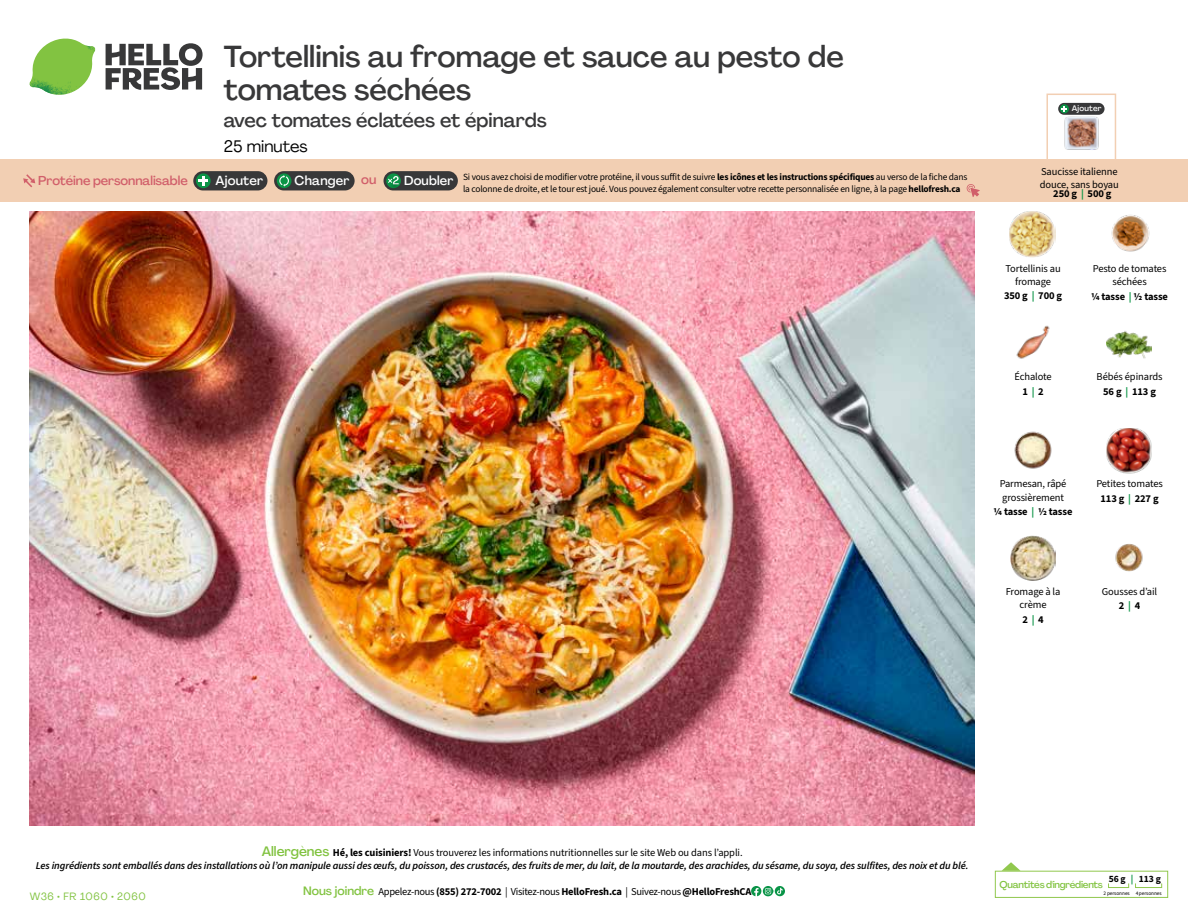
<style>
.page{position:relative;width:1188px;height:918px;background:#fff}
.page>*{position:absolute;margin:0;border:0;box-sizing:border-box;transform-origin:0 0}
.t1{font:500 30px/33px "Agrandir";color:#383839}
.t2{font:500 19.5px "Agrandir";color:#383839}
.t3{font:16.5px "Agrandir";color:#000}
.t4{font:500 12.9px "Agrandir";letter-spacing:.015em;color:#fff}
.t5{font:500 12.75px "Agrandir";letter-spacing:-.005em;color:#d15f6a}
.t6{font:italic 600 10.5px/13.5px "Source Sans 3";letter-spacing:-.01em;color:#000;text-align:center}
.t7{font:10.5px/14.9px "Source Sans 3";letter-spacing:-.01em;color:#000;text-align:center}
.t8{font:700 10.5px "Source Sans 3";letter-spacing:-.02em;color:#000}
.t9{font:10.5px "Agrandir";letter-spacing:.05em;color:#82c341}
.t10{font:500 9.75px "Agrandir";letter-spacing:-.025em;color:#82c341}
.t11{font:700 9.6px "Source Sans 3";color:#000}
.t12{font:9.45px/12px "Source Sans 3";letter-spacing:-.02em;color:#000}
.t13{font:500 7.95px "Agrandir";letter-spacing:.025em;color:#fff}
.t14{font:5.25px "Source Sans 3";letter-spacing:-.01em;color:#000}
.s1{color:#d15f6a}
.s2{color:#0b9446}
.s3{font-weight:700}
.s4{font-weight:700;color:#0b9446}
.s5{font-family:"Agrandir";font-weight:500;font-style:normal;font-size:13.5px;color:#82c341}
.s6{font-weight:700;font-style:normal}
.s7{font-weight:400;font-style:normal}
.s8{font-family:"Agrandir";font-weight:500;font-size:12px;color:#82c341}
.s9{font-weight:400}
</style>
<div class="page">
<svg style="left:106px;top:43px;width:97px;height:47px"></svg>
<svg style="left:34px;top:39px;width:59px;height:38px"></svg>
<img style="left:65px;top:39px;width:30px;height:25px">
<img style="left:33px;top:60px;width:56px;height:10px">
<img style="left:29px;top:64px;width:58px;height:31px">
<img style="left:64px;top:70px;width:25px;height:24px">
<img style="left:30px;top:211px;width:945px;height:615px">
<svg style="left:775px;top:886px;width:10px;height:10px"></svg>
<svg style="left:751px;top:886px;width:32px;height:10px"></svg>
<svg style="left:1002px;top:862px;width:19px;height:9px"></svg>
<div style="left:995px;top:871px;width:173px;height:27px;border:1px solid #91c84e"></div>
<div style="left:1108px;top:883px;width:21px;height:5px;border:1px solid #91c84e"></div>
<div style="left:1135px;top:883px;width:27px;height:5px;border:1px solid #91c84e"></div>
<img style="left:1016px;top:325px;width:34px;height:34px">
<img style="left:1106px;top:331px;width:46px;height:28px">
<img style="left:1014px;top:431px;width:38px;height:38px">
<img style="left:1106px;top:428px;width:46px;height:46px">
<img style="left:1011px;top:536px;width:45px;height:45px">
<img style="left:1115px;top:544px;width:28px;height:28px">
<img style="left:1111px;top:215px;width:39px;height:37px">
<img style="left:1010px;top:212px;width:45px;height:45px">
<div style="left:0;top:160px;width:1188px;height:42px;background:#f2cfb3"></div>
<svg style="left:23px;top:174px;width:12px;height:13px"></svg>
<div style="left:384px;top:171px;width:74px;height:19px;background:#383839;border-radius:10px"></div>
<svg style="left:386px;top:173px;width:15px;height:15px"></svg>
<div style="left:389px;top:180px;width:11px;height:11px;background:#000;opacity:.35"></div>
<svg style="left:387px;top:176px;width:12px;height:8px"></svg>
<div style="left:274px;top:171px;width:81px;height:19px;background:#383839;border-radius:10px"></div>
<svg style="left:277px;top:173px;width:15px;height:15px"></svg>
<svg style="left:279px;top:175px;width:10px;height:12px"></svg>
<div style="left:193px;top:171px;width:74px;height:19px;background:#383839;border-radius:10px"></div>
<svg style="left:196px;top:173px;width:15px;height:15px"></svg>
<svg style="left:198px;top:176px;width:10px;height:10px"></svg>
<svg style="left:967px;top:184px;width:13px;height:13px"></svg>
<div style="left:1046px;top:94px;width:70px;height:69px;border:2px solid #f2cfb3"></div>
<img style="left:1061px;top:114px;width:38px;height:36px">
<div style="left:1058px;top:103px;width:47px;height:12px;background:#383839;border-radius:6px"></div>
<svg style="left:1060px;top:104px;width:9px;height:9px"></svg>
<svg style="left:1061px;top:106px;width:6px;height:6px"></svg>
<h1 class="t1" style="left:224px;top:39px;width:622px">Tortellinis au fromage et sauce au pesto de tomates séchées</h1>
<h2 class="t2" style="left:224px;top:108px;width:325px">avec tomates éclatées et épinards</h2>
<h3 class="t3" style="left:224px;top:136px;width:86px">25 minutes</h3>
<p class="t13" style="left:1072px;top:104px;width:31px">Ajouter</p>
<p class="t5" style="left:38px;top:173px;width:151px">Protéine personnalisable</p>
<p class="t4" style="left:216px;top:172px;width:49px">Ajouter</p>
<p class="t4" style="left:295px;top:172px;width:83px">Changer <span class="s1">ou</span></p>
<p class="t4" style="left:404px;top:172px;width:51px">Doubler</p>
<p class="t7" style="left:1040px;top:164px;width:81px;line-height:13.5px;text-align:left">Saucisse italienne douce, sans boyau</p>
<p class="t8" style="left:1053px;top:187px;width:60px">250 g <span class="s2">|</span> 500 g</p>
<p class="t12" style="left:463px;top:171px;width:506px">Si vous avez choisi de modifier votre protéine, il vous suffit de suivre <span class="s3">les icônes et les instructions spécifiques</span> au verso de la fiche dans la colonne de droite, et le tour est joué. Vous pouvez également consulter votre recette personnalisée en ligne, à la page <span class="s3">hellofresh.ca</span></p>
<p class="t7" style="left:1004px;top:261px;width:60px;line-height:13.6px">Tortellinis au fromage<br><span class="s3">350 g</span> <span class="s4">|</span> <span class="s3">700 g</span></p>
<p class="t7" style="left:1093px;top:261px;width:75px;line-height:13.5px">Pesto de tomates séchées</p>
<p class="t8" style="left:1091px;top:290px;width:78px">¼ tasse <span class="s2">|</span> ½ tasse</p>
<p class="t7" style="left:1014px;top:369px;width:39px">Échalote<br><span class="s3">1</span> <span class="s4">|</span> <span class="s3">2</span></p>
<p class="t7" style="left:1097px;top:369px;width:67px">Bébés épinards<br><span class="s3">56 g</span> <span class="s4">|</span> <span class="s3">113 g</span></p>
<p class="t7" style="left:994px;top:477px;width:80px;line-height:13.8px">Parmesan, râpé grossièrement<br><span class="s3">¼ tasse</span> <span class="s4">|</span> <span class="s3">½ tasse</span></p>
<p class="t7" style="left:1096px;top:476px;width:68px">Petites tomates<br><span class="s3">113 g</span> <span class="s4">|</span> <span class="s3">227 g</span></p>
<p class="t7" style="left:1006px;top:584px;width:56px;line-height:13.5px">Fromage à la crème</p>
<p class="t8" style="left:1022px;top:613px;width:23px">2 <span class="s2">|</span> 4</p>
<p class="t7" style="left:1102px;top:584px;width:57px">Gousses d’ail<br><span class="s3">2</span> <span class="s4">|</span> <span class="s3">4</span></p>
<p class="t6" style="left:36px;top:845px;width:934px"><span class="s5">Allergènes</span> <span class="s6">Hé, les cuisiniers!</span> <span class="s7">Vous trouverez les informations nutritionnelles sur le site Web ou dans l’appli.<br></span>Les ingrédients sont emballés dans des installations où l’on manipule aussi des œufs, du poisson, des crustacés, des fruits de mer, du lait, de la moutarde, des arachides, du sésame, du soya, des sulfites, des noix et du blé.</p>
<p class="t9" style="left:30px;top:890px;width:118px">W36 • FR 1060 • 2060</p>
<p class="t8" style="left:303px;top:885px;width:450px"><span class="s8">Nous joindre</span> <span class="s9">Appelez-nous</span> (855) 272-7002 <span class="s9">| Visitez-nous</span> HelloFresh.ca <span class="s9">| Suivez-nous</span> @HelloFreshCA</p>
<p class="t11" style="left:1109px;top:872px;width:54px">56 g <span class="s2">|</span> 113 g</p>
<p class="t14" style="left:1103px;top:890px;width:60px">2 personnes 4 personnes</p>
<p class="t10" style="left:1000px;top:878px;width:105px">Quantités d'ingrédients</p>
</div>
